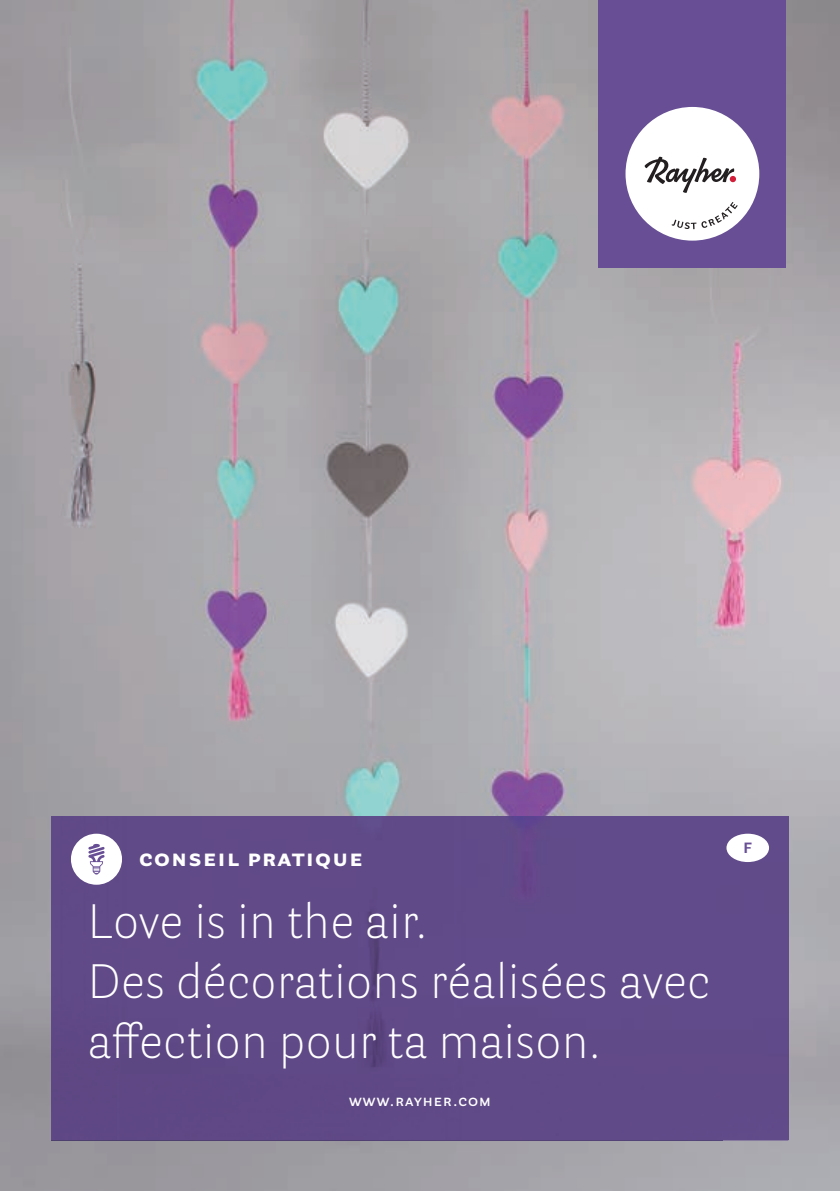
<style>
.page{position:relative;width:840px;height:1191px;background:#fff}
.page>*{position:absolute;margin:0;border:0;box-sizing:border-box;transform-origin:0 0}
.t1{font:300 48px/60px "Parry Grotesque Pro";letter-spacing:.005em;color:#fff}
.t2{font:700 24px "Parry Grotesque Pro";letter-spacing:.065em;color:#fff}
.t3{font:600 16px "Parry Grotesque Pro";letter-spacing:.065em;color:#fff}
.t4{font:700 14.8px "Parry Grotesque Pro";color:#684f95}
</style>
<div class="page">
<img style="left:0;top:0;width:839px;height:1191px">
<div style="left:598px;top:0;width:187px;height:267px;background:#684f95"></div>
<div style="left:625px;top:107px;width:133px;height:134px;background:#fff;border-radius:50%"></div>
<svg style="left:671px;top:202px;width:66px;height:27px"></svg>
<svg style="left:644px;top:156px;width:91px;height:37px"></svg>
<img style="left:51px;top:1140px;width:670px;height:1px">
<div style="left:51px;top:816px;width:737px;height:324px;background:#614a88"></div>
<div style="left:726px;top:833px;width:42px;height:29px;background:#fff;border-radius:50%"></div>
<div style="left:71px;top:833px;width:51px;height:51px;background:#fff;border-radius:50%"></div>
<svg style="left:88px;top:844px;width:17px;height:30px"></svg>
<p class="t2" style="left:139px;top:840px;width:225px">conseil pratique</p>
<p class="t1" style="left:88px;top:891px;width:623px">Love is in the air.<br>Des décorations réalisées avec affection pour ta maison.</p>
<p class="t3" style="left:349px;top:1089px;width:143px">www.rayher.com</p>
<p class="t4" style="left:743px;top:837px;width:10px">F</p>
</div>
